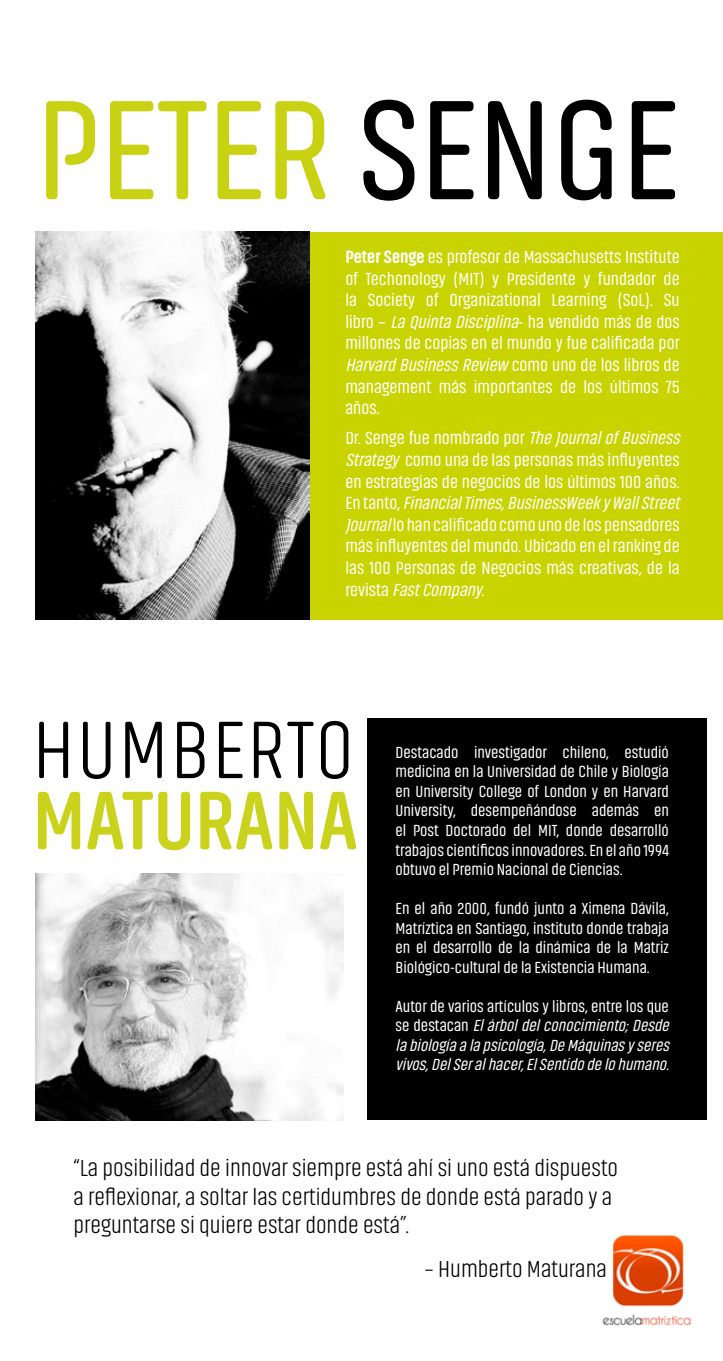
<style>
.page{position:relative;width:723px;height:1361px;background:#fff}
.page>*{position:absolute;margin:0;border:0;box-sizing:border-box;transform-origin:0 0}
.t1{font:145.5px "Akhand Soft";color:#c9d113}
.t2{font:300 84.3px "Akhand Soft";letter-spacing:.025em;color:#000}
.t3{font:700 84.3px "Akhand Soft";color:#cbd21b}
.t4{font:300 24px/28.8px "Akhand Soft";color:#000}
.t5{font:18px/21.6px "Akhand Soft";color:#fff;text-align:justify}
.t6{font:16.5px/19.5px "Akhand Soft";color:#fff;text-align:justify}
.t7{font:italic 16.5px/19.5px "Akhand Soft";color:#fff}
.s1{color:#000}
.s2{font-weight:800}
.s3{font-style:italic}
.s4{font-style:normal}
</style>
<div class="page">
<div style="left:367px;top:718px;width:339px;height:402px;background:#000"></div>
<div style="left:307px;top:232px;width:416px;height:387px;background:#c8d300"></div>
<img style="left:36px;top:232px;width:274px;height:387px">
<img style="left:36px;top:873px;width:307px;height:247px">
<img style="left:602px;top:1235px;width:90px;height:91px">
<h1 class="t1" style="left:36px;top:75px;width:645px">PETER <span class="s1">SENGE</span></h1>
<p class="t5" style="left:345px;top:246px;width:336px"><span class="s2">Peter Senge</span> es profesor de Massachusetts Institute of Techonology (MIT) y Presidente y fundador de la Society of Organizational Learning (SoL). Su libro – <span class="s3">La Quinta Disciplina</span>- ha vendido más de dos millones de copias en el mundo y fue calificada por <span class="s3">Harvard BusinessReview</span> c o m o u n o d e l o s l i b r o s d e management más importantes de los últimos 75 años.</p>
<p class="t5" style="left:345px;top:427px;width:340px;text-align:left">Dr. Senge fue nombrado por <span class="s3">The JournalofBusiness Strategy</span> como una de las personas más influyentes en estrategias de negocios de los últimos 100 años.<br>E n t a n t o , <span class="s3">FinancialTimes,BusinessWeekyWallStreet Journal</span>lo han calificado como uno de los pensadores más influyentes del mundo. Ubicado en el ranking de las 100 Personas de Negocios más creativas, de la r e v i s t a <span class="s3">FastCompany.</span></p>
<h2 class="t2" style="left:33px;top:707px;width:323px">HUMBERTO</h2>
<h2 class="t3" style="left:33px;top:776px;width:327px">MATURANA</h2>
<p class="t6" style="left:395px;top:742px;width:275px">Destacado investigador chileno, estudió medicina en la Universidad de Chile y Biología en University College of London y en Harvard University, desempeñándose además en el Post Doctorado del MIT, donde desarrolló trabajos científicos innovadores. En el año 1994 obtuvo el Premio Nacional de Ciencias.</p>
<p class="t6" style="left:395px;top:899px;width:275px">En el año 2000, fundó junto a Ximena Dávila, Matríztica en Santiago, instituto donde trabaja en el desarrollo de la dinámica de la Matriz Biológico-cultural de la Existencia Humana.</p>
<p class="t7" style="left:395px;top:996px;width:279px"><span class="s4">Autor de varios artículos y libros, entre los que s e d e s t a c a n</span> Elárboldelconocimiento;Desde la biología a la psicología,De Máquinasyseres vivos,DelSeralhacer,ElSentido de lo humano.</p>
<h3 class="t4" style="left:73px;top:1153px;width:546px">“La posibilidad de innovar siempre está ahí si uno está dispuesto a reflexionar, a soltar las certidumbres de donde está parado y a preguntarse si quiere estar donde está”.</h3>
<h3 class="t4" style="left:425px;top:1254px;width:184px">– Humberto Maturana</h3>
</div>
